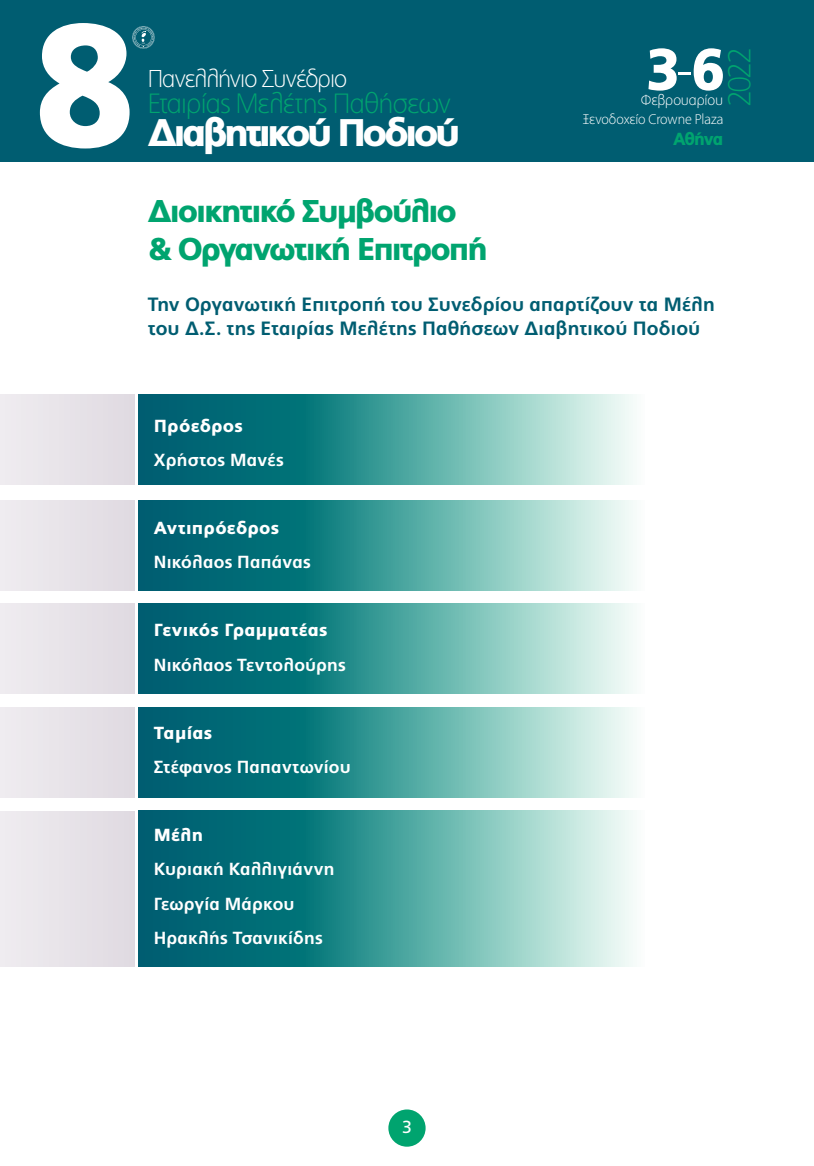
<style>
.page{position:relative;width:814px;height:1166px;background:#fff}
.page>*{position:absolute;margin:0;border:0;box-sizing:border-box;transform-origin:0 0}
.t1{font:900 173.78px "PF Catalog";color:#fff}
.t2{font:900 58.62px "PF Catalog";color:#fff}
.t3{font:900 38.5px "PF Catalog";letter-spacing:-.1em;color:#fff}
.t4{font:100 31.68px "PF Catalog";color:#00a46f}
.t5{font:900 31.5px/37.8px "PF Catalog";letter-spacing:-.07em;color:#00a46f}
.t6{font:100 28px "PF Catalog";letter-spacing:-.03em;color:#00a46f}
.t7{font:100 24.5px "PF Catalog";letter-spacing:-.04em;color:#fff}
.t8{font:700 19.25px/23.1px "PF Catalog";letter-spacing:.005em;color:#005d71}
.t9{font:700 17.5px/34.1px "PF Catalog";letter-spacing:.01em;color:#fff}
.t10{font:900 17.5px "PF Catalog";letter-spacing:.015em;color:#fff}
.t11{font:900 17.5px "PF Catalog";letter-spacing:-.07em;color:#00a46f;scale:.95 1}
.t12{font:17.5px "PF Catalog";color:#fff}
.t13{font:100 14.7px "PF Catalog";letter-spacing:-.01em;color:#fff}
.t14{font:100 14px "PF Catalog";letter-spacing:-.005em;color:#fff}
.s1{font-weight:100;font-size:52.68px}
</style>
<div class="page">
<div style="left:0;top:0;width:814px;height:161px;background:#005d71"></div>
<svg style="left:132px;top:26px;width:23px;height:23px"></svg>
<div style="left:388px;top:1109px;width:37px;height:37px;background:#00a46f;border-radius:50%"></div>
<div style="left:0;top:394px;width:135px;height:90px;background:#e7e3e9"></div>
<div style="left:0;top:500px;width:135px;height:90px;background:#e7e3e9"></div>
<div style="left:0;top:707px;width:135px;height:90px;background:#e7e3e9"></div>
<div style="left:0;top:604px;width:135px;height:90px;background:#e7e3e9"></div>
<div style="left:0;top:810px;width:135px;height:156px;background:#e7e3e9"></div>
<svg style="left:139px;top:394px;width:494px;height:90px;background:#51a1a1"></svg>
<svg style="left:139px;top:500px;width:494px;height:90px;background:#51a1a1"></svg>
<svg style="left:139px;top:707px;width:494px;height:90px;background:#51a1a1"></svg>
<svg style="left:139px;top:604px;width:494px;height:90px;background:#51a1a1"></svg>
<svg style="left:139px;top:810px;width:494px;height:156px;background:#4d9e9f"></svg>
<h1 class="t1" style="left:33px;top:-16px;width:105px">8</h1>
<h3 class="t7" style="left:148px;top:66px;width:201px">Πανελλήνιο Συνέδριο</h3>
<h3 class="t6" style="left:148px;top:89px;width:304px">Εταιρίας Μελέτης Παθήσεων</h3>
<h3 class="t3" style="left:148px;top:110px;width:314px">Διαβητικού Ποδιού</h3>
<h2 class="t2" style="left:645px;top:35px;width:82px">3<span class="s1">-</span>6</h2>
<p class="t14" style="left:582px;top:112px;width:142px">Ξενοδοχείο Crowne Plaza</p>
<h3 class="t4" style="left:723px;top:106px;width:61px;rotate:-90deg">2022</h3>
<p class="t13" style="left:640px;top:93px;width:84px">Φεβρουαρίου</p>
<p class="t11" style="left:673px;top:129px;width:54px">Αθήνα</p>
<h3 class="t5" style="left:148px;top:193px;width:342px">Διοικητικό Συμβούλιο &amp; Οργανωτική Επιτροπή</h3>
<p class="t8" style="left:148px;top:293px;width:568px">Την Οργανωτική Επιτροπή του Συνεδρίου απαρτίζουν τα Μέλη του Δ.Σ. της Εταιρίας Μελέτης Παθήσεων Διαβητικού Ποδιού</p>
<p class="t10" style="left:154px;top:415px;width:91px">Πρόεδρος</p>
<p class="t9" style="left:154px;top:443px;width:131px">Χρήστος Μανές</p>
<p class="t10" style="left:154px;top:518px;width:127px">Αντιπρόεδρος</p>
<p class="t9" style="left:154px;top:545px;width:159px">Νικόλαος Παπάνας</p>
<p class="t10" style="left:154px;top:620px;width:175px">Γενικός Γραμματέας</p>
<p class="t9" style="left:154px;top:647px;width:194px">Νικόλαος Τεντολούρης</p>
<p class="t10" style="left:154px;top:722px;width:60px">Ταμίας</p>
<p class="t9" style="left:154px;top:750px;width:198px">Στέφανος Παπαντωνίου</p>
<p class="t10" style="left:154px;top:825px;width:51px">Μέλη</p>
<p class="t9" style="left:154px;top:852px;width:182px">Κυριακή Καλλιγιάννη<br>Γεωργία Μάρκου<br>Ηρακλής Τσανικίδης</p>
<p class="t12" style="left:402px;top:1117px;width:11px">3</p>
</div>
